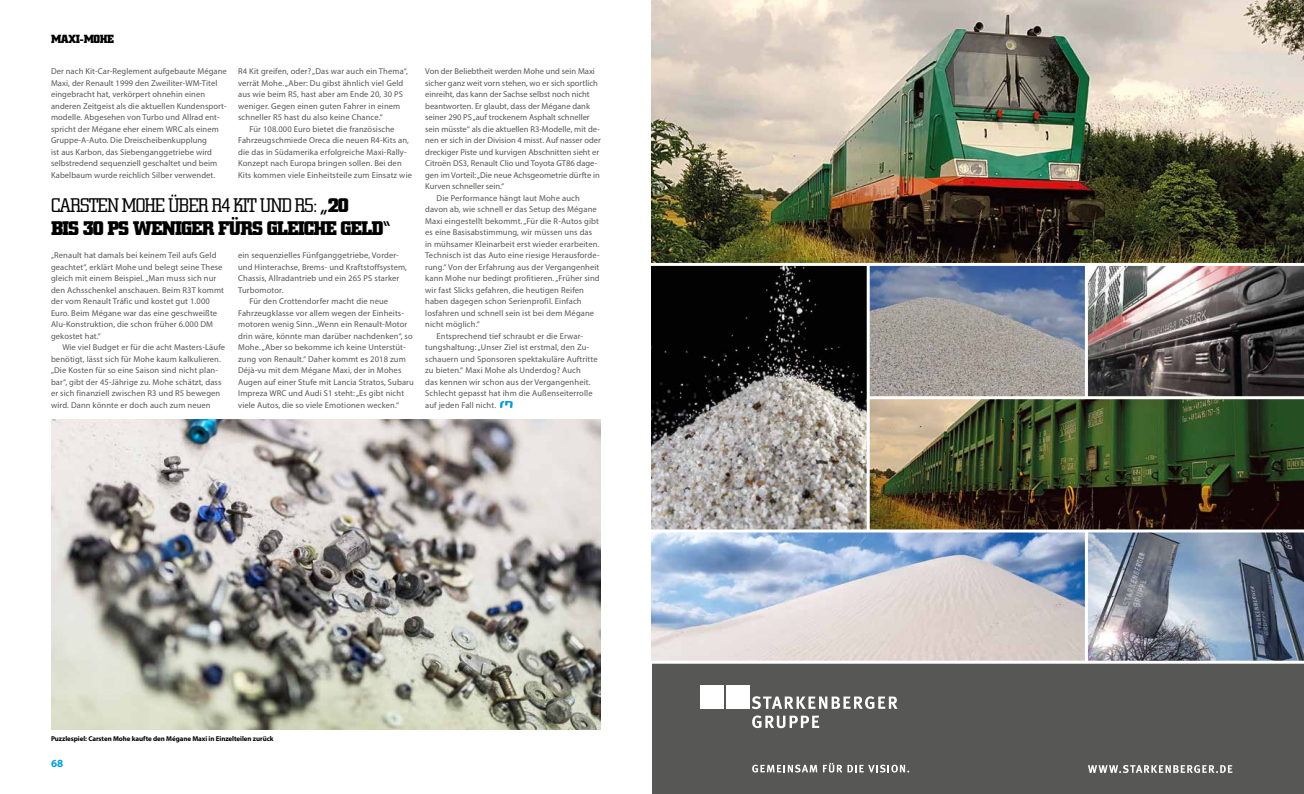
<style>
.page{position:relative;width:1304px;height:794px;background:#fff}
.page>*{position:absolute;margin:0;border:0;box-sizing:border-box;transform-origin:0 0}
.t1{font:700 20px/23px "Square Slabserif 711 BT";letter-spacing:-.05em;color:#000}
.t2{font:700 12px "Square Slabserif 711 BT";letter-spacing:-.03em;color:#000}
.t3{font:700 11px "Myriad Pro";color:#009fe3}
.t4{font:8.5px/11.5px "Myriad Pro";letter-spacing:.015em;color:#575756}
.t5{font:700 7px "Myriad Pro";letter-spacing:-.01em;color:#000}
.s1{font-weight:300}
</style>
<div class="page">
<svg style="left:500px;top:401px;width:13px;height:7px"></svg>
<div style="left:652px;top:662px;width:652px;height:132px;background:#575756"></div>
<img style="left:652px;top:532px;width:433px;height:128px">
<img style="left:870px;top:399px;width:434px;height:130px">
<img style="left:870px;top:266px;width:215px;height:130px">
<img style="left:652px;top:266px;width:215px;height:263px">
<img style="left:652px;top:0;width:652px;height:263px">
<img style="left:1088px;top:266px;width:216px;height:130px">
<svg style="left:752px;top:764px;width:65px;height:8px"></svg>
<svg style="left:823px;top:763px;width:86px;height:9px"></svg>
<svg style="left:752px;top:696px;width:146px;height:13px"></svg>
<svg style="left:752px;top:715px;width:67px;height:13px"></svg>
<div style="left:700px;top:685px;width:24px;height:23px;background:#fff"></div>
<div style="left:726px;top:685px;width:23px;height:23px;background:#fff"></div>
<svg style="left:1088px;top:765px;width:144px;height:8px"></svg>
<img style="left:1088px;top:532px;width:216px;height:128px">
<hr style="left:652px;top:660px;width:652px;height:3px;background:#fff">
<img style="left:51px;top:419px;width:550px;height:311px">
<h2 class="t2" style="left:51px;top:32px;width:65px">MAXI-MOHE</h2>
<p class="t4" style="left:51px;top:65px;width:177px">Der nach Kit-Car-Reglement aufgebaute Mégane Maxi, der Renault 1999 den Zweiliter-WM-Titel eingebracht hat, verkörpert ohnehin einen anderen Zeitgeist als die aktuellen Kundensport&shy;modelle. Abgesehen von Turbo und Allrad ent&shy;spricht der Mégane eher einem WRC als einem Gruppe-A-Auto. Die Dreischeibenkupplung<br>ist aus Karbon, das Siebenganggetriebe wird selbstredend sequenziell geschaltet und beim Kabelbaum wurde reichlich Silber verwendet.</p>
<p class="t4" style="left:238px;top:65px;width:171px">R4 Kit greifen, oder? „Das war auch ein Thema“,</p>
<p class="t4" style="left:238px;top:77px;width:167px">verrät Mohe. „Aber: Du gibst ähnlich viel Geld</p>
<p class="t4" style="left:238px;top:88px;width:167px">aus wie beim R5, hast aber am Ende 20, 30 PS</p>
<p class="t4" style="left:238px;top:100px;width:164px">weniger. Gegen einen guten Fahrer in einem</p>
<p class="t4" style="left:238px;top:111px;width:146px">schneller R5 hast du also keine Chance.“</p>
<p class="t4" style="left:249px;top:123px;width:147px">Für 108.000 Euro bietet die französische</p>
<p class="t4" style="left:238px;top:134px;width:172px">Fahrzeugschmiede Oreca die neuen R4-Kits an,</p>
<p class="t4" style="left:238px;top:146px;width:170px">die das in Südamerika erfolgreiche Maxi-Rally-</p>
<p class="t4" style="left:238px;top:157px;width:165px">Konzept nach Europa bringen sollen. Bei den</p>
<p class="t4" style="left:238px;top:169px;width:175px">Kits kommen viele Einheitsteile zum Einsatz wie</p>
<h1 class="t1" style="left:51px;top:193px;width:342px"><span class="s1">CARSTEN MOHE ÜBER R4 KIT UND R5:</span> „20<br>BIS 30 PS WENIGER FÜRS GLEICHE GELD“</h1>
<p class="t4" style="left:51px;top:249px;width:175px">„Renault hat damals bei keinem Teil aufs Geld geachtet“, erklärt Mohe und belegt seine These gleich mit einem Beispiel. „Man muss sich nur den Achsschenkel anschauen. Beim R3T kommt der vom Renault Tráfic und kostet gut 1.000<br>Euro. Beim Mégane war das eine geschweißte Alu-Konstruktion, die schon früher 6.000 DM gekostet hat.“</p>
<p class="t4" style="left:51px;top:341px;width:176px;text-indent:11px">Wie viel Budget er für die acht Masters-Läufe benötigt, lässt sich für Mohe kaum kalkulieren. „Die Kosten für so eine Saison sind nicht plan&shy;bar“, gibt der 45-Jährige zu. Mohe schätzt, dass er sich finanziell zwischen R3 und R5 bewegen wird. Dann könnte er doch auch zum neuen</p>
<p class="t4" style="left:238px;top:249px;width:162px">ein sequenzielles Fünfganggetriebe, Vorder-</p>
<p class="t4" style="left:238px;top:261px;width:170px">und Hinterachse, Brems- und Kraftstoffsystem,</p>
<p class="t4" style="left:238px;top:272px;width:163px">Chassis, Allradantrieb und ein 265 PS starker</p>
<p class="t4" style="left:238px;top:284px;width:47px">Turbomotor.</p>
<p class="t4" style="left:249px;top:295px;width:140px">Für den Crottendorfer macht die neue</p>
<p class="t4" style="left:238px;top:307px;width:167px">Fahrzeugklasse vor allem wegen der Einheits-</p>
<p class="t4" style="left:238px;top:318px;width:171px">motoren wenig Sinn. „Wenn ein Renault-Motor</p>
<p class="t4" style="left:238px;top:330px;width:176px">drin wäre, könnte man darüber nachdenken“, so</p>
<p class="t4" style="left:238px;top:341px;width:169px">Mohe. „Aber so bekomme ich keine Unterstüt-</p>
<p class="t4" style="left:238px;top:353px;width:169px">zung von Renault.“ Daher kommt es 2018 zum</p>
<p class="t4" style="left:238px;top:364px;width:165px">Déjà-vu mit dem Mégane Maxi, der in Mohes</p>
<p class="t4" style="left:238px;top:376px;width:177px">Augen auf einer Stufe mit Lancia Stratos, Subaru</p>
<p class="t4" style="left:238px;top:387px;width:168px">Impreza WRC und Audi S1 steht: „Es gibt nicht</p>
<p class="t4" style="left:238px;top:399px;width:162px">viele Autos, die so viele Emotionen wecken.“</p>
<p class="t4" style="left:425px;top:65px;width:171px">Von der Beliebtheit werden Mohe und sein Maxi</p>
<p class="t4" style="left:425px;top:77px;width:174px">sicher ganz weit vorn stehen, wo er sich sportlich</p>
<p class="t4" style="left:425px;top:88px;width:166px">einreiht, das kann der Sachse selbst noch nicht</p>
<p class="t4" style="left:425px;top:100px;width:166px">beantworten. Er glaubt, dass der Mégane dank</p>
<p class="t4" style="left:425px;top:111px;width:166px">seiner 290 PS „auf trockenem Asphalt schneller</p>
<p class="t4" style="left:425px;top:123px;width:176px">sein müsste“ als die aktuellen R3-Modelle, mit de-</p>
<p class="t4" style="left:425px;top:134px;width:177px">nen er sich in der Division 4 misst. Auf nasser oder</p>
<p class="t4" style="left:425px;top:146px;width:176px">dreckiger Piste und kurvigen Abschnitten sieht er</p>
<p class="t4" style="left:425px;top:157px;width:174px">Citroën DS3, Renault Clio und Toyota GT86 dage-</p>
<p class="t4" style="left:425px;top:169px;width:176px">gen im Vorteil: „Die neue Achsgeometrie dürfte in</p>
<p class="t4" style="left:425px;top:180px;width:80px">Kurven schneller sein.“</p>
<p class="t4" style="left:437px;top:192px;width:145px">Die Performance hängt laut Mohe auch</p>
<p class="t4" style="left:425px;top:203px;width:173px">davon ab, wie schnell er das Setup des Mégane</p>
<p class="t4" style="left:425px;top:215px;width:175px">Maxi eingestellt bekommt. „Für die R-Autos gibt</p>
<p class="t4" style="left:425px;top:226px;width:169px">es eine Basisabstimmung, wir müssen uns das</p>
<p class="t4" style="left:425px;top:238px;width:176px">in mühsamer Kleinarbeit erst wieder erarbeiten.</p>
<p class="t4" style="left:425px;top:249px;width:176px">Technisch ist das Auto eine riesige Herausforde-</p>
<p class="t4" style="left:425px;top:261px;width:176px">rung.“ Von der Erfahrung aus der Vergangenheit</p>
<p class="t4" style="left:425px;top:272px;width:176px">kann Mohe nur bedingt profitieren. „Früher sind</p>
<p class="t4" style="left:425px;top:284px;width:160px">wir fast Slicks gefahren, die heutigen Reifen</p>
<p class="t4" style="left:425px;top:295px;width:158px">haben dagegen schon Serienprofil. Einfach</p>
<p class="t4" style="left:425px;top:307px;width:170px">losfahren und schnell sein ist bei dem Mégane</p>
<p class="t4" style="left:425px;top:318px;width:56px">nicht möglich.“</p>
<p class="t4" style="left:437px;top:330px;width:148px">Entsprechend tief schraubt er die Erwar-</p>
<p class="t4" style="left:425px;top:341px;width:166px">tungshaltung: „Unser Ziel ist erstmal, den Zu-</p>
<p class="t4" style="left:425px;top:353px;width:174px">schauern und Sponsoren spektakuläre Auftritte</p>
<p class="t4" style="left:425px;top:364px;width:157px">zu bieten.“ Maxi Mohe als Underdog? Auch</p>
<p class="t4" style="left:425px;top:376px;width:167px">das kennen wir schon aus der Vergangenheit.</p>
<p class="t4" style="left:425px;top:387px;width:169px">Schlecht gepasst hat ihm die Außenseiterrolle</p>
<p class="t4" style="left:425px;top:399px;width:72px">auf jeden Fall nicht.</p>
<p class="t5" style="left:51px;top:734px;width:224px">Puzzlespiel: Carsten Mohe kaufte den Mégane Maxi in Einzelteilen zurück</p>
<p class="t3" style="left:51px;top:756px;width:14px">68</p>
</div>
